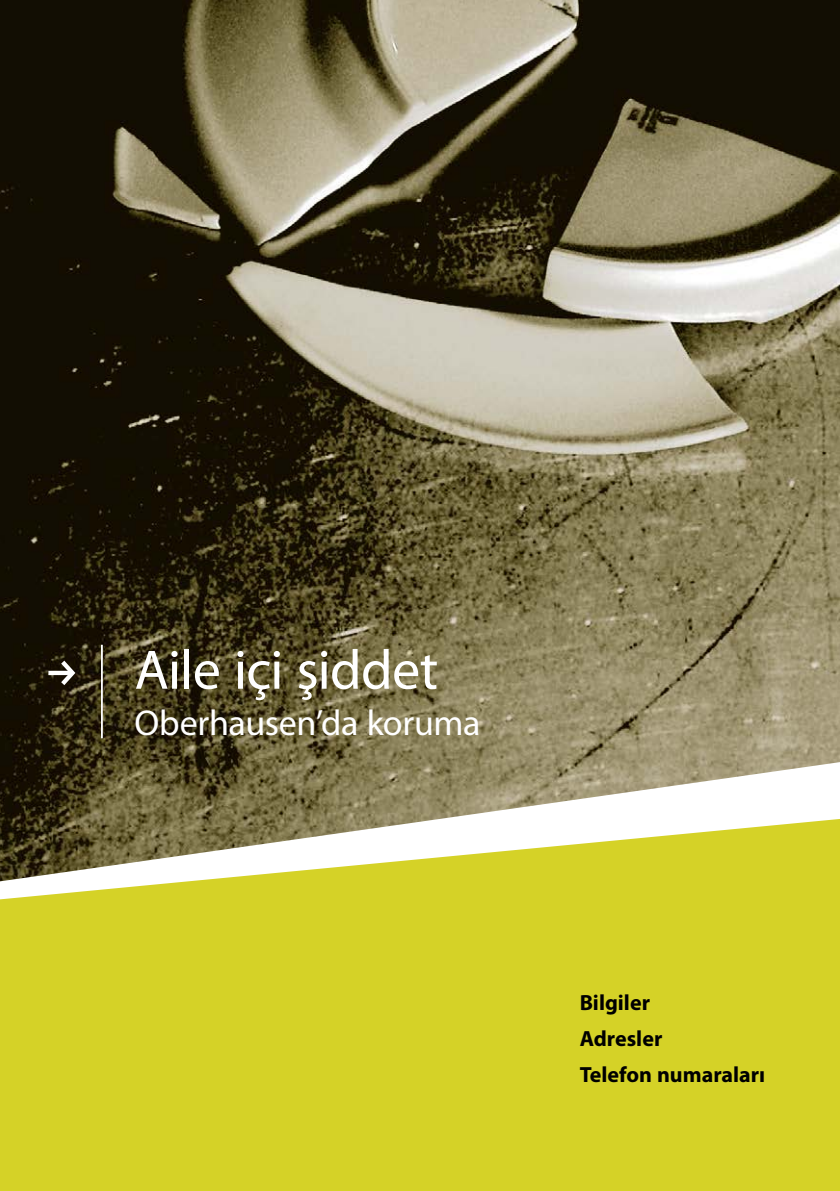
<style>
.page{position:relative;width:840px;height:1191px;background:#fff}
.page>*{position:absolute;margin:0;border:0;box-sizing:border-box;transform-origin:0 0}
.t1{font:56px "Myriad Pro";letter-spacing:-.015em;color:#fff}
.t2{font:36px "Myriad Pro";letter-spacing:-.01em;color:#fff}
.t3{font:700 22px/36px "Myriad Pro";color:#000}
</style>
<div class="page">
<img style="left:0;top:0;width:839px;height:762px">
<svg style="left:0;top:762px;width:839px;height:57px"></svg>
<svg style="left:0;top:819px;width:839px;height:372px;background:#d3cf35"></svg>
<hr style="left:101px;top:645px;width:2px;height:93px;background:#fff">
<svg style="left:48px;top:660px;width:27px;height:25px"></svg>
<h1 class="t1" style="left:134px;top:639px;width:305px">Aile içi şiddet</h1>
<h2 class="t2" style="left:134px;top:703px;width:347px">Oberhausen’da koruma</h2>
<p class="t3" style="left:579px;top:985px;width:187px">Bilgiler<br>Adresler<br>Telefon numaraları</p>
</div>
